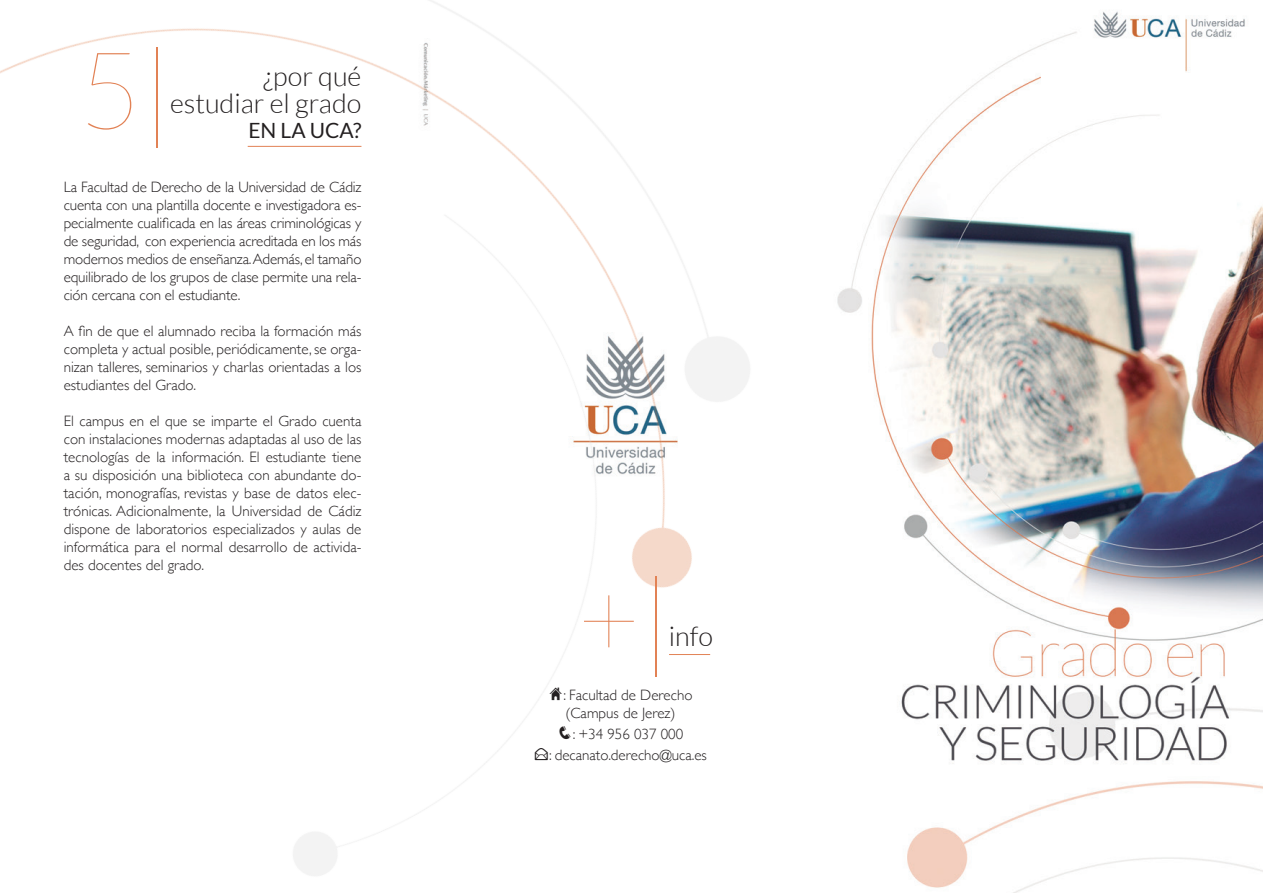
<style>
.page{position:relative;width:1263px;height:893px;background:#fff}
.page>*{position:absolute;margin:0;border:0;box-sizing:border-box;transform-origin:0 0}
.t1{font:100 108px "Lato";color:#e28255}
.t2{font:300 27px "Lato";color:#231f20}
.t3{font:21px "Lato";color:#231f20}
.Texto_normal{font:300 15px/18px "Gill Sans";color:#231f20;text-align:justify}
</style>
<div class="page">
<img style="left:1032px;top:11px;width:231px;height:875px">
<img style="left:0;top:0;width:1032px;height:893px">
<hr style="left:248px;top:146px;width:113px;height:1px;background:#e28255">
<hr style="left:669px;top:654px;width:41px;height:1px;background:#e28255">
<svg style="left:535px;top:748px;width:13px;height:12px"></svg>
<p class="t1" style="left:78px;top:34px;width:97px">5|</p>
<p class="t2" style="left:263px;top:61px;width:100px">¿por qué</p>
<p class="t2" style="left:170px;top:88px;width:193px">estudiar el grado</p>
<p class="t3" style="left:248px;top:118px;width:115px">EN LA UCA?</p>
<p class="Texto_normal" style="left:64px;top:177px;width:299px">La Facultad de Derecho de la Universidad de Cádiz cuenta con una plantilla docente e investigadora es&shy;pecialmente cualificada en las áreas criminológicas y de seguridad, con experiencia acreditada en los más modernos medios de enseñanza. Además, el tamaño equilibrado de los grupos de clase permite una rela&shy;ción cercana con el estudiante.</p>
<p class="Texto_normal" style="left:64px;top:321px;width:299px">A fin de que el alumnado reciba la formación más completa y actual posible, periódicamente, se orga&shy;nizan talleres, seminarios y charlas orientadas a los estudiantes del Grado.</p>
<p class="Texto_normal" style="left:64px;top:411px;width:299px">El campus en el que se imparte el Grado cuenta con instalaciones modernas adaptadas al uso de las tecnologías de la información. El estudiante tiene a su disposición una biblioteca con abundante do&shy;tación, monografías, revistas y base de datos elec&shy;trónicas. Adicionalmente, la Universidad de Cádiz dispone de laboratorios especializados y aulas de informática para el normal desarrollo de activida&shy;des docentes del grado.</p>
<p class="t1" style="left:578px;top:562px;width:97px">+|</p>
<p class="t2" style="left:669px;top:622px;width:46px">info</p>
<p class="Texto_normal" style="left:548px;top:685px;width:145px">★: Facultad de Derecho</p>
<p class="Texto_normal" style="left:565px;top:703px;width:112px">(Campus de Jerez)</p>
<p class="Texto_normal" style="left:558px;top:724px;width:127px">❑: +34 956 037 000</p>
<p class="Texto_normal" style="left:549px;top:745px;width:159px">: decanato.derecho@uca.es</p>
</div>
